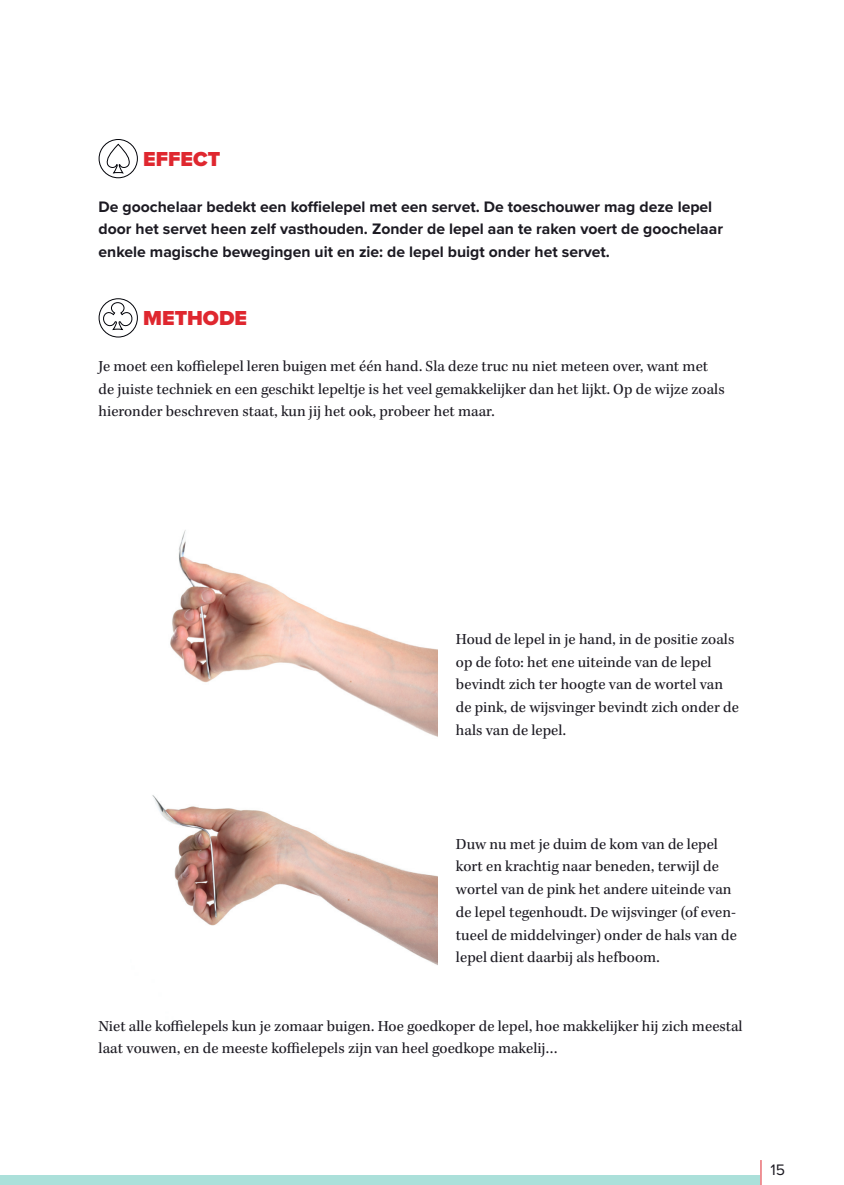
<style>
.page{position:relative;width:844px;height:1185px;background:#fff}
.page>*{position:absolute;margin:0;border:0;box-sizing:border-box;transform-origin:0 0}
.t1{font:900 21px "Proxima Nova";color:#df272f}
.t2{font:15.75px/22.8px "Kepler Std";color:#1c1a22}
.t3{font:700 15.75px/22.8px "Proxima Nova";color:#1c1a22}
.t4{font:15.75px "Proxima Nova";color:#1c1a22}
</style>
<div class="page">
<svg style="left:760px;top:1160px;width:1px;height:25px"></svg>
<img style="left:170px;top:530px;width:267px;height:207px">
<img style="left:152px;top:795px;width:285px;height:170px">
<svg style="left:106px;top:143px;width:24px;height:31px"></svg>
<div style="left:99px;top:139px;width:39px;height:39px;border:1px solid #000208;border-radius:50%"></div>
<svg style="left:102px;top:302px;width:32px;height:29px"></svg>
<div style="left:99px;top:298px;width:39px;height:39px;border:1px solid #000208;border-radius:50%"></div>
<div style="left:0;top:1175px;width:760px;height:10px;background:#abe0da"></div>
<p class="t1" style="left:143px;top:146px;width:79px">EFFECT</p>
<p class="t3" style="left:99px;top:196px;width:626px">De goochelaar bedekt een koffielepel met een servet. De toeschouwer mag deze lepel door het servet heen zelf vasthouden. Zonder de lepel aan te raken voert de goochelaar enkele magische bewegingen uit en zie: de lepel buigt onder het servet.</p>
<p class="t1" style="left:143px;top:306px;width:105px">METHODE</p>
<p class="t2" style="left:99px;top:355px;width:627px">Je moet een koffielepel leren buigen met één hand. Sla deze truc nu niet meteen over, want met de juiste techniek en een geschikt lepeltje is het veel gemakkelijker dan het lijkt. Op de wijze zoals hieronder beschreven staat, kun jij het ook, probeer het maar.</p>
<p class="t2" style="left:456px;top:628px;width:284px">Houd de lepel in je hand, in de positie zoals op de foto: het ene uiteinde van de lepel bevindt zich ter hoogte van de wortel van de pink, de wijsvinger bevindt zich onder de hals van de lepel.</p>
<p class="t2" style="left:456px;top:833px;width:282px">Duw nu met je duim de kom van de lepel kort en krachtig naar beneden, terwijl de wortel van de pink het andere uiteinde van de lepel tegenhoudt. De wijsvinger (of even&shy;tueel de middelvinger) onder de hals van de lepel dient daarbij als hefboom.</p>
<p class="t2" style="left:99px;top:1015px;width:645px">Niet alle koffielepels kun je zomaar buigen. Hoe goedkoper de lepel, hoe makkelijker hij zich meestal laat vouwen, en de meeste koffielepels zijn van heel goedkope makelij…</p>
<p class="t4" style="left:770px;top:1160px;width:16px">15</p>
</div>
